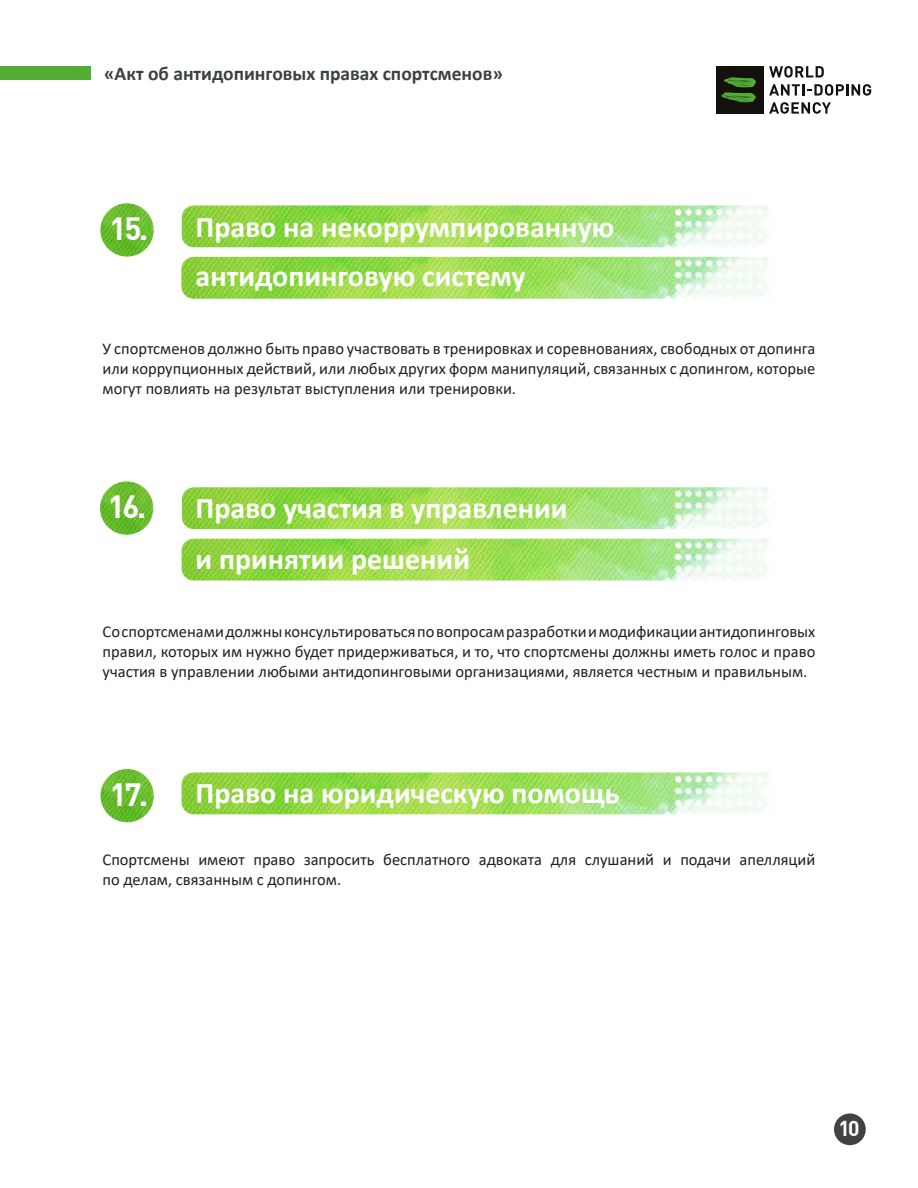
<style>
.page{position:relative;width:918px;height:1188px;background:#fff}
.page>*{position:absolute;margin:0;border:0;box-sizing:border-box;transform-origin:0 0}
.t1{font:31.5px "DIN Bold";color:#fff}
.t2{font:700 30px/49.8px "Calibri";color:#fff}
.t3{font:21px "DIN Bold";color:#fff}
.t4{font:700 19.5px "Calibri";color:#3a4141}
.t5{font:16.5px/19.8px "Calibri";color:#241f1f;text-align:justify}
</style>
<div class="page">
<img style="left:182px;top:772px;width:586px;height:42px">
<img style="left:182px;top:539px;width:586px;height:42px">
<img style="left:182px;top:487px;width:586px;height:42px">
<img style="left:181px;top:257px;width:587px;height:42px">
<img style="left:182px;top:205px;width:586px;height:42px">
<div style="left:834px;top:1113px;width:32px;height:32px;background:#424242;border-radius:50%"></div>
<div style="left:0;top:67px;width:91px;height:13px;background:#52ae32"></div>
<img style="left:100px;top:203px;width:54px;height:54px;border-radius:27px">
<img style="left:100px;top:481px;width:53px;height:54px;border-radius:27px">
<img style="left:100px;top:769px;width:54px;height:53px;border-radius:27px">
<svg style="left:769px;top:66px;width:55px;height:12px"></svg>
<svg style="left:769px;top:84px;width:102px;height:12px"></svg>
<svg style="left:769px;top:102px;width:62px;height:12px"></svg>
<div style="left:716px;top:66px;width:48px;height:48px;background:#13100d"></div>
<svg style="left:721px;top:77px;width:35px;height:25px"></svg>
<p class="t4" style="left:104px;top:60px;width:400px">«Акт об антидопинговых правах спортсменов»</p>
<h1 class="t1" style="left:110px;top:208px;width:40px">15.</h1>
<h2 class="t2" style="left:196px;top:201px;width:420px">Право на некоррумпированную антидопинговую систему</h2>
<p class="t5" style="left:103px;top:338px;width:714px">У спортсменов должно быть право участвовать в тренировках и соревнованиях, свободных от допинга или коррупционных действий, или любых других форм манипуляций, связанных с допингом, которые могут повлиять на результат выступления или тренировки.</p>
<h1 class="t1" style="left:108px;top:486px;width:40px">16.</h1>
<h2 class="t2" style="left:196px;top:482px;width:373px;line-height:51.3px">Право участия в управлении и принятии решений</h2>
<p class="t5" style="left:103px;top:622px;width:714px">Со спортсменами должны консультироваться по вопросам разработки и модификации антидопинговых правил, которых им нужно будет придерживаться, и то, что спортсмены должны иметь голос и право участия в управлении любыми антидопинговыми организациями, является честным и правильным.</p>
<h1 class="t1" style="left:110px;top:774px;width:40px">17.</h1>
<h2 class="t2" style="left:196px;top:768px;width:426px">Право на юридическую помощь</h2>
<p class="t5" style="left:103px;top:849px;width:714px">Спортсмены имеют право запросить бесплатного адвоката для слушаний и подачи апелляций по делам, связанным с допингом.</p>
<p class="t3" style="left:838px;top:1115px;width:23px">10</p>
</div>
